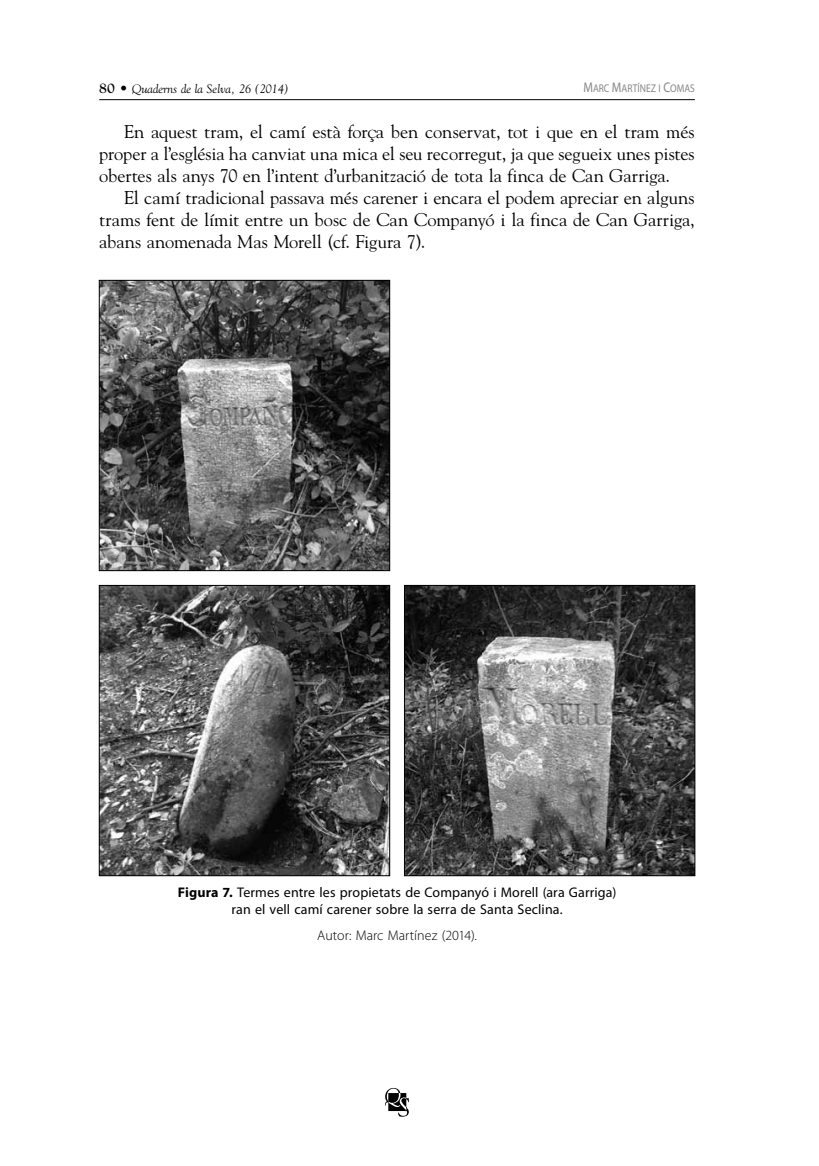
<style>
.page{position:relative;width:819px;height:1166px;background:#fff}
.page>*{position:absolute;margin:0;border:0;box-sizing:border-box;transform-origin:0 0}
.t1{font:18.38px/22.1px "Goudy Std";letter-spacing:-.005em;color:#000;text-align:justify}
.t2{font:14px/16.8px "Myriad Pro";letter-spacing:.01em;color:#000;text-align:center}
.t3{font:300 14px "Myriad Pro";letter-spacing:.005em;color:#000}
.t4{font:italic 12.25px "Goudy Std";letter-spacing:-.005em;color:#000}
.t5{font:11.2px "Myriad Pro Regular SC800";color:#878787;scale:.85 1}
.s1{font-weight:700;font-style:normal;font-size:14px}
.s2{font-size:14px}
.s3{font-weight:700}
</style>
<div class="page">
<svg style="left:385px;top:1088px;width:24px;height:28px"></svg>
<hr style="left:99px;top:99px;width:595px;height:1px;background:#000">
<img style="left:101px;top:282px;width:287px;height:287px">
<div style="left:99px;top:280px;width:291px;height:291px;border:1px solid #000"></div>
<img style="left:101px;top:587px;width:287px;height:287px">
<div style="left:99px;top:585px;width:291px;height:291px;border:1px solid #000"></div>
<img style="left:406px;top:587px;width:287px;height:287px">
<div style="left:404px;top:585px;width:291px;height:291px;border:1px solid #000"></div>
<p class="t4" style="left:99px;top:81px;width:191px"><span class="s1">80 •</span> Quaderns de la Selva, 26 (2014)</p>
<p class="t5" style="left:583px;top:82px;width:133px"><span class="s2">M</span>ARC <span class="s2">M</span>ARTÍNEZ I <span class="s2">C</span>OMAS</p>
<p class="t1" style="left:99px;top:120px;width:597px;text-indent:25px">En aquest tram, el camí està força ben conservat, tot i que en el tram més proper a l’església ha canviat una mica el seu recorregut, ja que segueix unes pistes obertes als anys 70 en l’intent d’urbanització de tota la finca de Can Garriga.</p>
<p class="t1" style="left:99px;top:186px;width:597px;text-indent:25px">El camí tradicional passava més carener i encara el podem apreciar en alguns trams fent de límit entre un bosc de Can Companyó i la finca de Can Garriga, abans anomenada Mas Morell (cf. Figura 7).</p>
<p class="t2" style="left:178px;top:883px;width:440px"><span class="s3">Figura 7.</span> Termes entre les propietats de Companyó i Morell (ara Garriga) ran el vell camí carener sobre la serra de Santa Seclina.</p>
<p class="t3" style="left:317px;top:928px;width:161px">Autor: Marc Martínez (2014).</p>
</div>
